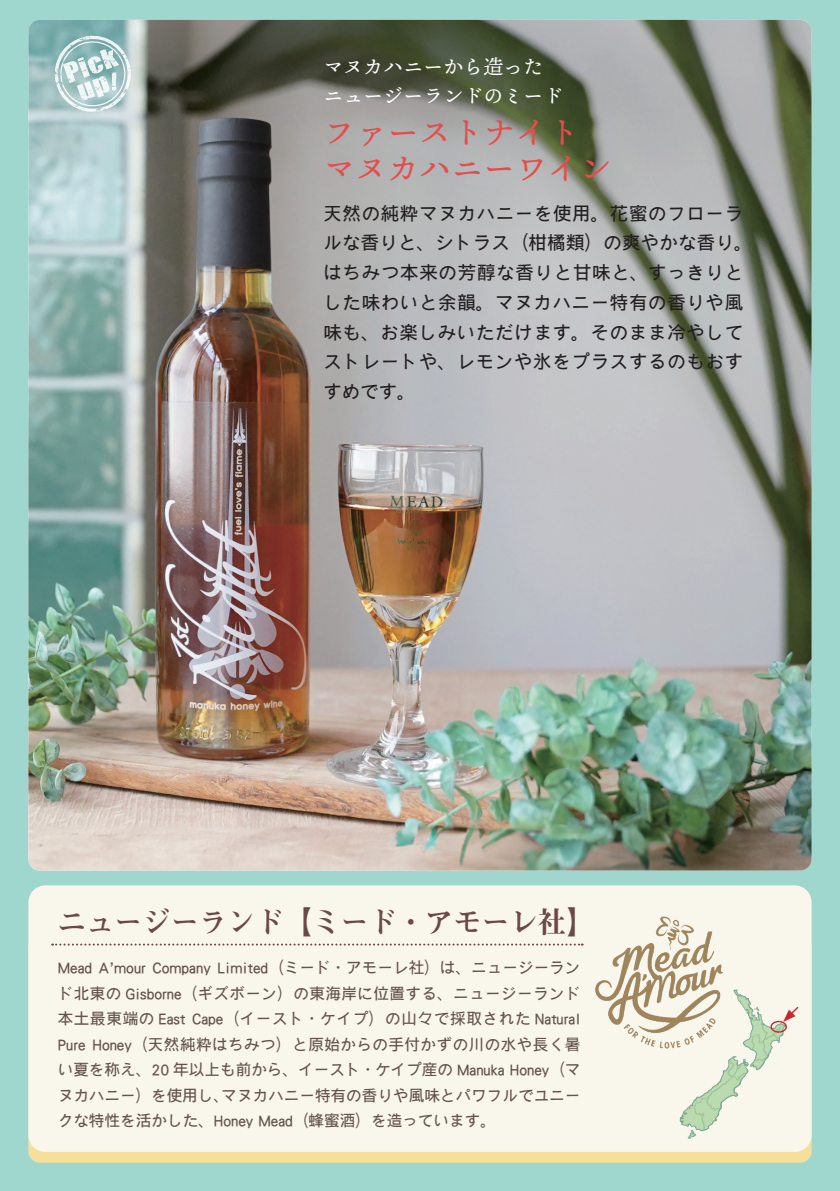
<style>
.page{position:relative;width:840px;height:1191px;background:#fff}
.page>*{position:absolute;margin:0;border:0;box-sizing:border-box;transform-origin:0 0}
.t1{font:32px/35.4px "Ten Mincho Text";color:#e54d4d}
.t2{font:29.4px "Midashi Min Pro MA31";color:#6a4949;scale:.96 1}
.t3{font:20px/28.4px "Ten Mincho Text";color:#fff}
.t4{font:18.4px/29.8px "DF Gothic P Std W5";letter-spacing:.04em;color:#231f20}
.t5{font:15.6px/25.6px "DF Gothic P Std W5";color:#64534e;text-align:justify}
</style>
<div class="page">
<div style="left:0;top:0;width:839px;height:1191px;background:#9fd7cf"></div>
<div style="left:28px;top:935px;width:783px;height:227px;background:#f5df9b;border-radius:11px"></div>
<div style="left:28px;top:885px;width:783px;height:267px;background:#f9f6eb;border-radius:17px"></div>
<img style="left:679px;top:1006px;width:108px;height:133px">
<img style="left:28px;top:20px;width:783px;height:850px">
<svg style="left:52px;top:943px;width:515px;height:2px"></svg>
<svg style="left:50px;top:31px;width:86px;height:86px;background:#b4cecf"></svg>
<img style="left:567px;top:916px;width:187px;height:162px">
<div style="left:770px;top:1020px;width:16px;height:12px;border:1px solid #d1232a;border-radius:50%"></div>
<svg style="left:782px;top:1006px;width:17px;height:15px"></svg>
<p class="t3" style="left:323px;top:53px;width:242px">マヌカハニーから造ったニュージーランドのミード</p>
<h1 class="t1" style="left:323px;top:116px;width:289px">ファーストナイトマヌカハニーワイン</h1>
<p class="t4" style="left:323px;top:198px;width:430px">天然の純粋マヌカハニーを使用。花蜜のフローラルな香りと、シトラス（柑橘類）の爽やかな香り。はちみつ本来の芳醇な香りと甘味と、すっきりとした味わいと余韻。マヌカハニー特有の香りや風味も、お楽しみいただけます。そのまま冷やしてストレートや、レモンや氷をプラスするのもおすすめです。</p>
<h2 class="t2" style="left:58px;top:899px;width:560px">ニュージーランド【ミード・アモーレ社】</h2>
<p class="t5" style="left:58px;top:954px;width:524px">Mead A’mour Company Limited（ミード・アモーレ社）は、ニュージーランド北東の Gisborne（ギズボーン）の東海岸に位置する、ニュージーランド本土最東端の East Cape（イースト・ケイプ）の山々で採取された Natural Pure Honey（天然純粋はちみつ）と原始からの手付かずの川の水や長く暑い夏を称え、20 年以上も前から、イースト・ケイプ産の Manuka Honey（マヌカハニー）を使用し、マヌカハニー特有の香りや風味とパワフルでユニークな特性を活かした、Honey Mead（蜂蜜酒）を造っています。</p>
</div>
